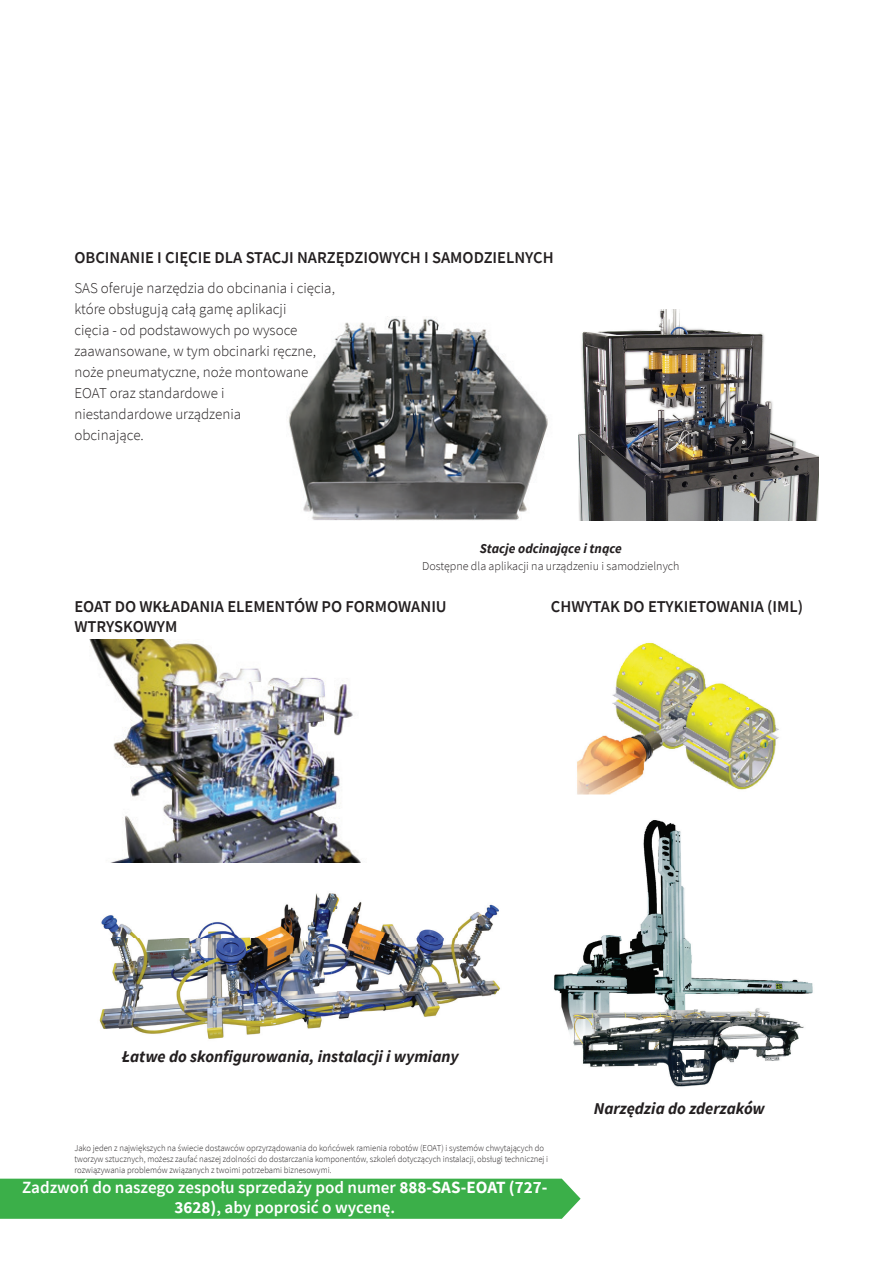
<style>
.page{position:relative;width:893px;height:1263px;background:#fff}
.page>*{position:absolute;margin:0;border:0;box-sizing:border-box;transform-origin:0 0}
.t1{font:600 17.1px/20.5px "Source Sans Pro";color:#fff;text-align:center}
.t2{font:600 16.5px/19.8px "Source Sans Pro";color:#231f20}
.t3{font:italic 700 16.5px "Source Sans Pro";color:#231f20}
.t4{font:300 15px/21px "Source Sans Pro";color:#231f20}
.t5{font:italic 700 13.5px "Source Sans Pro";color:#231f20}
.t6{font:300 12px "Source Sans Pro";color:#231f20}
.t7{font:300 9px/10.8px "Source Sans Pro";color:#231f20;scale:.96 1}
.s1{font-weight:700}
</style>
<div class="page">
<img style="left:288px;top:316px;width:260px;height:204px">
<img style="left:578px;top:309px;width:241px;height:211px">
<img style="left:89px;top:639px;width:272px;height:224px">
<img style="left:577px;top:642px;width:202px;height:153px">
<img style="left:99px;top:893px;width:402px;height:146px">
<img style="left:554px;top:820px;width:259px;height:267px">
<div style="left:0;top:1179px;width:581px;height:40px;background:#3baf49"></div>
<h2 class="t2" style="left:74px;top:248px;width:481px">OBCINANIE I CIĘCIE DLA STACJI NARZĘDZIOWYCH I SAMODZIELNYCH</h2>
<p class="t4" style="left:74px;top:278px;width:262px">SAS oferuje narzędzia do obcinania i cięcia, które obsługują całą gamę aplikacji<br>cięcia - od podstawowych po wysoce zaawansowane, w tym obcinarki ręczne, noże pneumatyczne, noże montowane<br>EOAT oraz standardowe i<br>niestandardowe urządzenia<br>obcinające.</p>
<h3 class="t5" style="left:480px;top:539px;width:144px">Stacje odcinające i tnące</h3>
<h3 class="t6" style="left:422px;top:558px;width:259px">Dostępne dla aplikacji na urządzeniu i samodzielnych</h3>
<h2 class="t2" style="left:74px;top:597px;width:374px">EOAT DO WKŁADANIA ELEMENTÓW PO FORMOWANIU<br>WTRYSKOWYM</h2>
<h2 class="t2" style="left:551px;top:597px;width:254px">CHWYTAK DO ETYKIETOWANIA (IML)</h2>
<h2 class="t3" style="left:122px;top:1045px;width:338px">Łatwe do skonfigurowania, instalacji i wymiany</h2>
<p class="t7" style="left:74px;top:1143px;width:495px">Jako jeden z największych na świecie dostawców oprzyrządowania do końcówek ramienia robotów (EOAT) i systemów chwytających do tworzyw sztucznych, możesz zaufać naszej zdolności do dostarczania komponentów, szkoleń dotyczących instalacji, obsługi technicznej i rozwiązywania problemów związanych z twoimi potrzebami biznesowymi.</p>
<h1 class="t1" style="left:22px;top:1176px;width:527px">Zadzwoń do naszego zespołu sprzedaży pod numer <span class="s1">888-SAS-EOAT (727-<br>3628)</span>, aby poprosić o wycenę.</h1>
<h2 class="t3" style="left:594px;top:1097px;width:173px">Narzędzia do zderzaków</h2>
</div>
